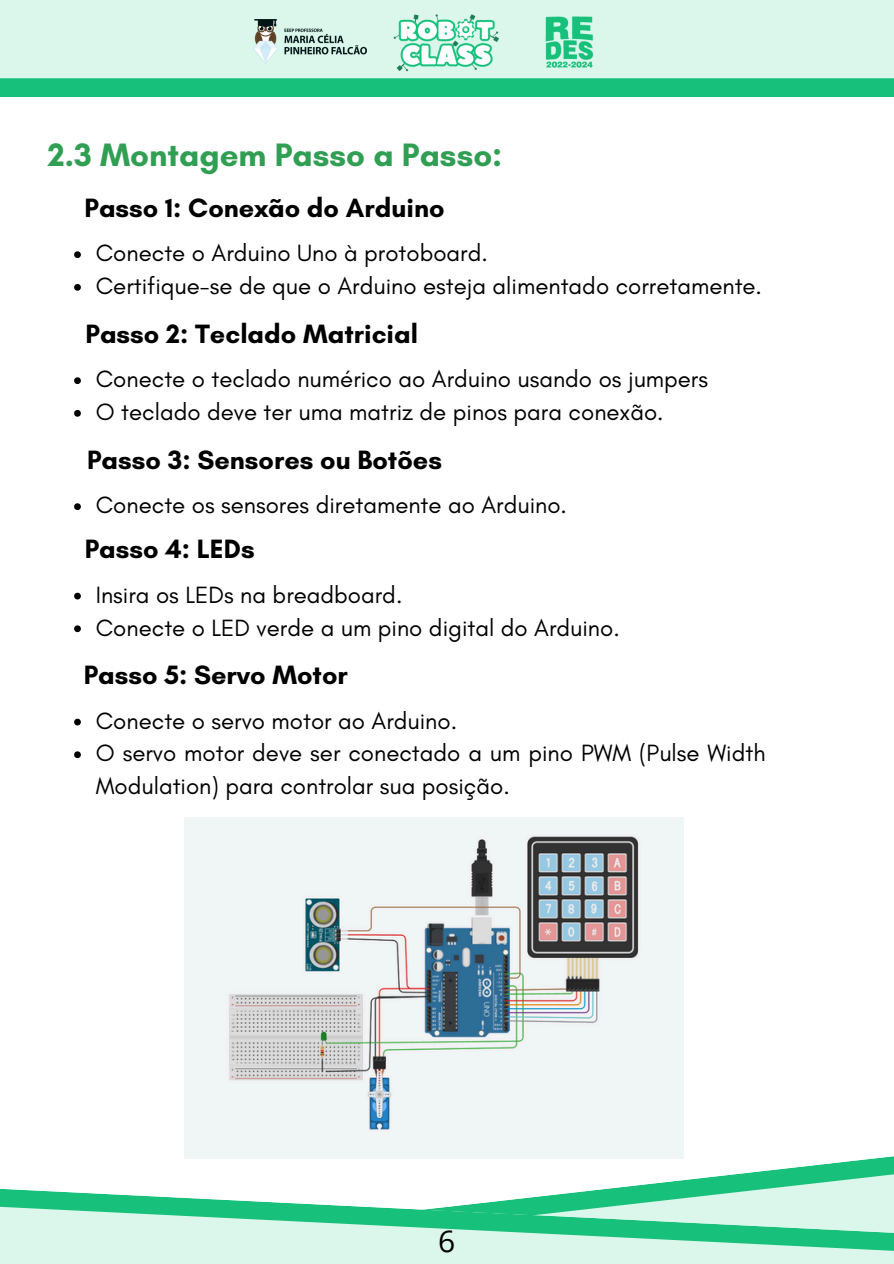
<style>
.page{position:relative;width:894px;height:1264px;background:#fff}
.page>*{position:absolute;margin:0;border:0;box-sizing:border-box;transform-origin:0 0}
.t1{font:700 33px "Glacial Indifference";color:#309f53}
.t2{font:30px "Open Sans";color:#000}
.t3{font:700 27px "Glacial Indifference";color:#000}
.t4{font:24px/32.7px "Glacial Indifference";color:#000}
</style>
<div class="page">
<svg style="left:0;top:0;width:893px;height:96px"></svg>
<svg style="left:272px;top:1118px;width:621px;height:69px"></svg>
<svg style="left:0;top:1187px;width:893px;height:76px"></svg>
<img style="left:185px;top:817px;width:498px;height:341px">
<svg style="left:74px;top:718px;width:7px;height:7px"></svg>
<svg style="left:74px;top:751px;width:7px;height:7px"></svg>
<svg style="left:74px;top:377px;width:7px;height:7px"></svg>
<svg style="left:74px;top:410px;width:7px;height:6px"></svg>
<svg style="left:74px;top:251px;width:7px;height:7px"></svg>
<svg style="left:74px;top:284px;width:7px;height:7px"></svg>
<svg style="left:74px;top:503px;width:7px;height:7px"></svg>
<svg style="left:74px;top:592px;width:7px;height:7px"></svg>
<svg style="left:74px;top:625px;width:7px;height:7px"></svg>
<img style="left:253px;top:20px;width:113px;height:44px">
<img style="left:393px;top:12px;width:107px;height:59px">
<img style="left:543px;top:15px;width:51px;height:53px">
<p class="t1" style="left:48px;top:135px;width:456px">2.3 Montagem Passo a Passo:</p>
<h2 class="t3" style="left:84px;top:191px;width:361px">Passo 1: Conexão do Arduino</h2>
<p class="t4" style="left:96px;top:237px;width:393px">Conecte o Arduino Uno à protoboard.</p>
<h2 class="t4" style="left:96px;top:269px;width:667px">Certifique-se de que o Arduino esteja alimentado corretamente.</h2>
<p class="t3" style="left:85px;top:317px;width:334px">Passo 2: Teclado Matricial</p>
<p class="t4" style="left:96px;top:362px;width:613px">Conecte o teclado numérico ao Arduino usando os jumpers</p>
<h2 class="t4" style="left:96px;top:395px;width:569px">O teclado deve ter uma matriz de pinos para conexão.</h2>
<p class="t3" style="left:87px;top:443px;width:356px">Passo 3: Sensores ou Botões</p>
<p class="t4" style="left:96px;top:488px;width:472px">Conecte os sensores diretamente ao Arduino.</p>
<h2 class="t3" style="left:85px;top:533px;width:171px">Passo 4: LEDs</h2>
<p class="t4" style="left:96px;top:578px;width:308px">Insira os LEDs na breadboard.</p>
<h2 class="t4" style="left:96px;top:610px;width:525px">Conecte o LED verde a um pino digital do Arduino.</h2>
<p class="t3" style="left:84px;top:658px;width:265px">Passo 5: Servo Motor</p>
<p class="t4" style="left:96px;top:704px;width:363px">Conecte o servo motor ao Arduino.</p>
<h1 class="t4" style="left:96px;top:736px;width:671px">O servo motor deve ser conectado a um pino PWM (Pulse Width<br>Modulation) para controlar sua posição.</h1>
<p class="t2" style="left:438px;top:1220px;width:19px">6</p>
</div>
